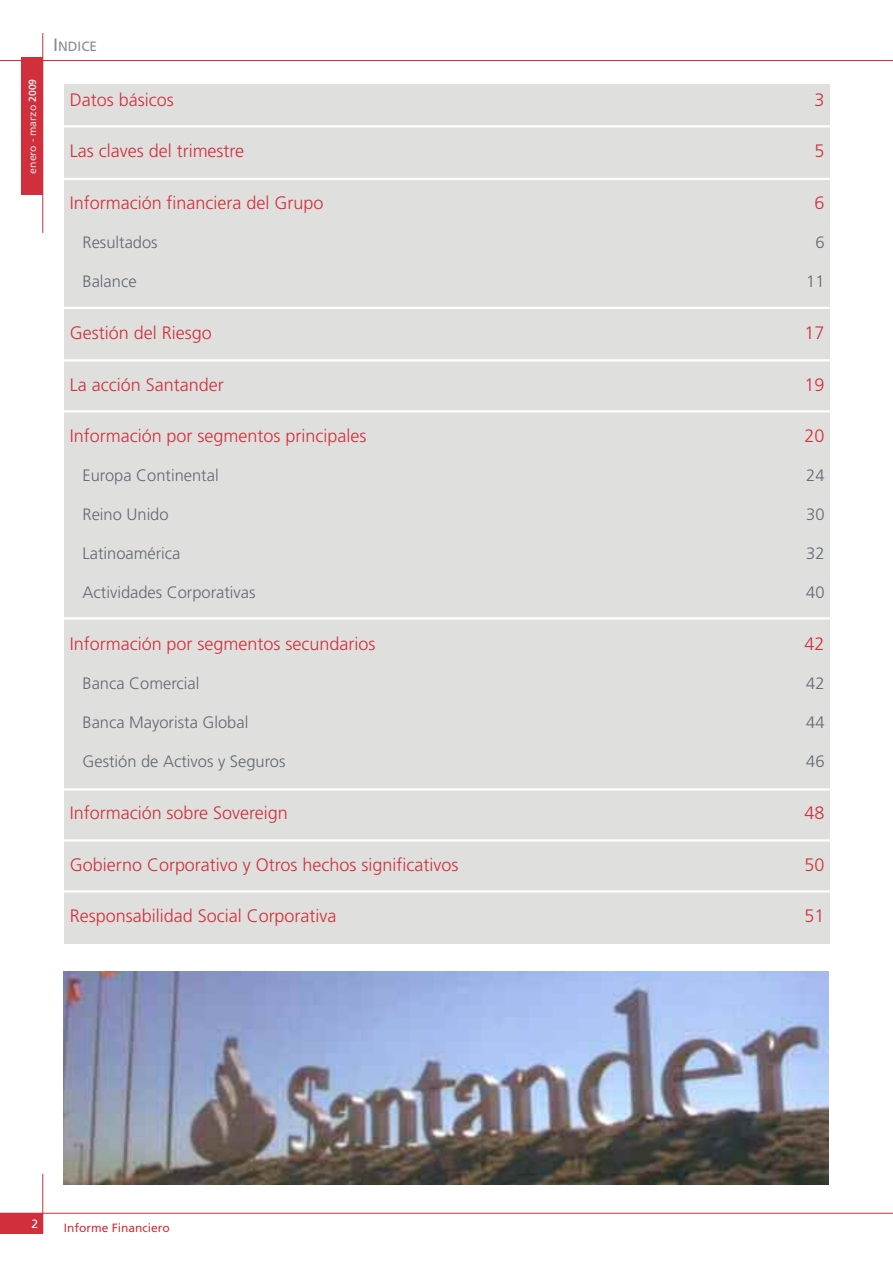
<style>
.page{position:relative;width:893px;height:1263px;background:#fff}
.page>*{position:absolute;margin:0;border:0;box-sizing:border-box;transform-origin:0 0}
.t1{font:300 18px "Frutiger";color:#d12f3b}
.t2{font:300 16.5px "Frutiger";color:#616971}
.t3{font:13.5px "Frutiger";color:#8a8c8e}
.t4{font:12px "Frutiger";color:#d12f3b}
.t5{font:12px "Frutiger";color:#fff}
.t6{font:10.5px "Frutiger";color:#dfe0de}
.s1{font-weight:700}
.s2{font-size:18px}
</style>
<div class="page">
<hr style="left:43px;top:33px;width:1px;height:200px;background:#d12f3b">
<hr style="left:43px;top:1174px;width:1px;height:60px;background:#d12f3b">
<hr style="left:0;top:60px;width:893px;height:1px;background:#d12f3b">
<hr style="left:0;top:1213px;width:893px;height:1px;background:#d12f3b">
<div style="left:21px;top:58px;width:22px;height:137px;background:#d12f3b"></div>
<div style="left:0;top:1213px;width:43px;height:21px;background:#d12f3b"></div>
<div style="left:64px;top:85px;width:765px;height:859px;background:#dfe0de"></div>
<hr style="left:60px;top:125px;width:773px;height:2px;background:#fff">
<hr style="left:60px;top:178px;width:773px;height:2px;background:#fff">
<hr style="left:60px;top:307px;width:773px;height:2px;background:#fff">
<hr style="left:60px;top:359px;width:773px;height:2px;background:#fff">
<hr style="left:60px;top:410px;width:773px;height:2px;background:#fff">
<hr style="left:60px;top:617px;width:773px;height:2px;background:#fff">
<hr style="left:60px;top:788px;width:773px;height:2px;background:#fff">
<hr style="left:60px;top:839px;width:773px;height:2px;background:#fff">
<hr style="left:60px;top:890px;width:773px;height:2px;background:#fff">
<img style="left:64px;top:971px;width:765px;height:213px">
<p class="t6" style="left:28px;top:174px;width:96px;rotate:-90deg">enero - marzo <span class="s1">2009</span></p>
<p class="t3" style="left:53px;top:41px;width:45px"><span class="s2">I</span>NDICE</p>
<p class="t1" style="left:70px;top:92px;width:105px">Datos básicos</p>
<p class="t1" style="left:815px;top:92px;width:12px">3</p>
<p class="t1" style="left:70px;top:144px;width:176px">Las claves del trimestre</p>
<p class="t1" style="left:815px;top:144px;width:12px">5</p>
<p class="t1" style="left:70px;top:196px;width:255px">Información financiera del Grupo</p>
<p class="t1" style="left:815px;top:196px;width:12px">6</p>
<p class="t2" style="left:83px;top:236px;width:77px">Resultados</p>
<p class="t2" style="left:815px;top:236px;width:11px">6</p>
<p class="t2" style="left:83px;top:275px;width:56px">Balance</p>
<p class="t2" style="left:806px;top:275px;width:20px">11</p>
<p class="t1" style="left:70px;top:325px;width:143px">Gestión del Riesgo</p>
<p class="t1" style="left:805px;top:325px;width:21px">17</p>
<p class="t1" style="left:70px;top:377px;width:155px">La acción Santander</p>
<p class="t1" style="left:805px;top:377px;width:21px">19</p>
<p class="t1" style="left:70px;top:429px;width:298px">Información por segmentos principales</p>
<p class="t1" style="left:805px;top:429px;width:21px">20</p>
<p class="t2" style="left:83px;top:469px;width:138px">Europa Continental</p>
<p class="t2" style="left:806px;top:469px;width:20px">24</p>
<p class="t2" style="left:83px;top:508px;width:88px">Reino Unido</p>
<p class="t2" style="left:806px;top:508px;width:20px">30</p>
<p class="t2" style="left:83px;top:547px;width:99px">Latinoamérica</p>
<p class="t2" style="left:806px;top:547px;width:20px">32</p>
<p class="t2" style="left:83px;top:586px;width:175px">Actividades Corporativas</p>
<p class="t2" style="left:806px;top:586px;width:20px">40</p>
<p class="t1" style="left:70px;top:637px;width:307px">Información por segmentos secundarios</p>
<p class="t1" style="left:805px;top:637px;width:21px">42</p>
<p class="t2" style="left:83px;top:677px;width:118px">Banca Comercial</p>
<p class="t2" style="left:806px;top:677px;width:20px">42</p>
<p class="t2" style="left:83px;top:716px;width:167px">Banca Mayorista Global</p>
<p class="t2" style="left:806px;top:716px;width:20px">44</p>
<p class="t2" style="left:83px;top:755px;width:205px">Gestión de Activos y Seguros</p>
<p class="t2" style="left:806px;top:755px;width:20px">46</p>
<p class="t1" style="left:70px;top:805px;width:220px">Información sobre Sovereign</p>
<p class="t1" style="left:805px;top:805px;width:21px">48</p>
<p class="t1" style="left:70px;top:857px;width:390px">Gobierno Corporativo y Otros hechos significativos</p>
<p class="t1" style="left:805px;top:857px;width:21px">50</p>
<p class="t1" style="left:70px;top:909px;width:268px">Responsabilidad Social Corporativa</p>
<p class="t1" style="left:805px;top:909px;width:21px">51</p>
<p class="t5" style="left:32px;top:1219px;width:8px">2</p>
<p class="t4" style="left:64px;top:1223px;width:107px">Informe Financiero</p>
</div>
